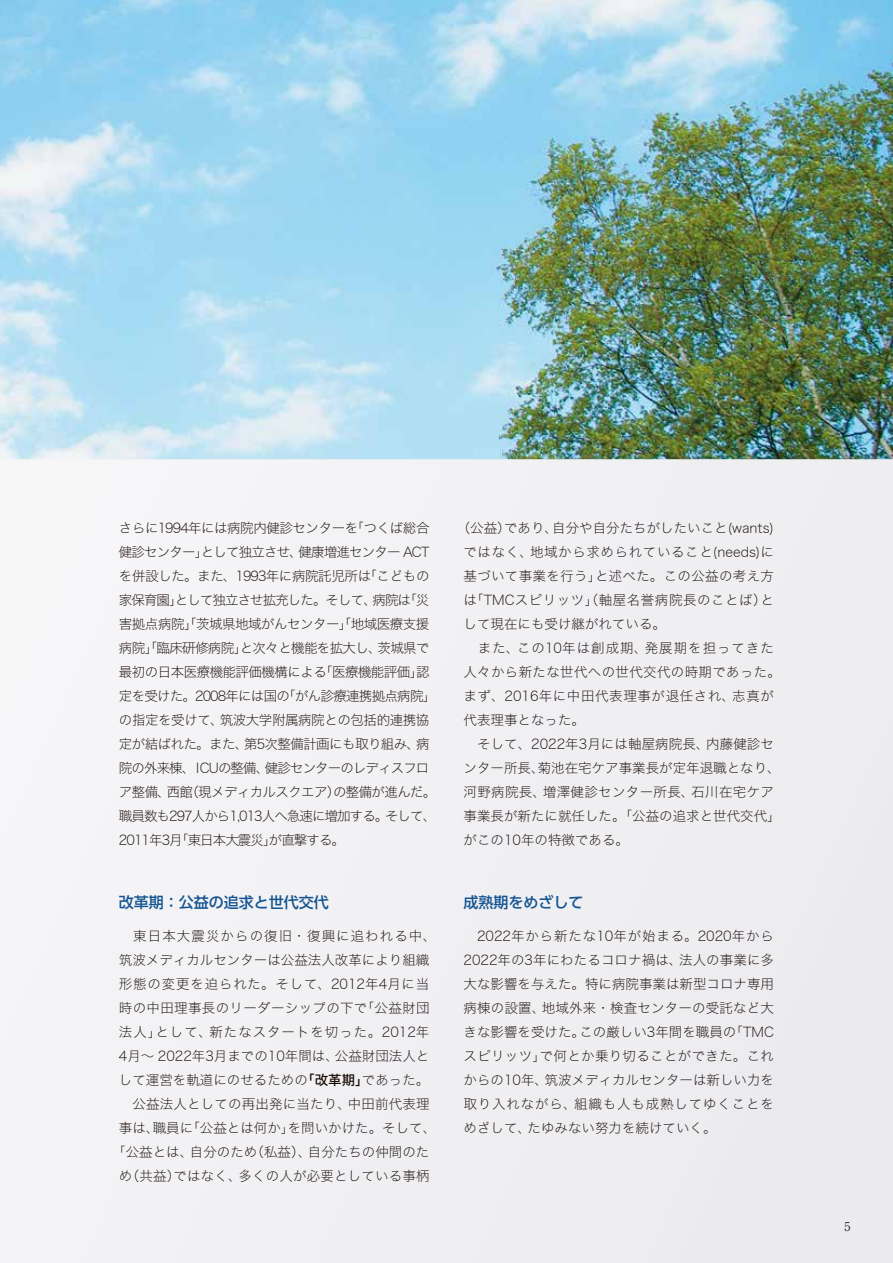
<style>
.page{position:relative;width:893px;height:1263px;background:#fff}
.page>*{position:absolute;margin:0;border:0;box-sizing:border-box;transform-origin:0 0}
.t1{font:500 15px "UD Shin Go Pr 6 N";color:#135491}
.t2{font:13.5px/24px "Hira Kaku Std N W1";color:#140700;text-align:center}
.t3{font:13.5px/24px "Hira Kaku Std N W1";letter-spacing:-.05em;color:#140700}
.t4{font:300 12px "Ryumin Pr 6 N";color:#140700}
.s1{font-family:"Hira Kaku Std N W5"}
</style>
<div class="page">
<img style="left:0;top:0;width:893px;height:459px">
<div style="left:0;top:459px;width:893px;height:804px;background:#f0f0f3"></div>
<p class="t3" style="left:119px;top:515px;width:319px">さらに1994年には病院内健診センターを「つくば総合健診センター」として独立させ、健康増進センター ACTを併設した。また、1993年に病院託児所は「こどもの家保育園」として独立させ拡充した。そして、病院は「災害拠点病院」「茨城県地域がんセンター」「地域医療支援病院」「臨床研修病院」と次々と機能を拡大し、茨城県で最初の日本医療機能評価機構による「医療機能評価」認定を受けた。2008年には国の「がん診療連携拠点病院」の指定を受けて、筑波大学附属病院との包括的連携協定が結ばれた。また、第5次整備計画にも取り組み、病院の外来棟、ICUの整備、健診センターのレディスフロア整備、西館（現メディカルスクエア）の整備が進んだ。職員数も297人から1,013人へ急速に増加する。そして、<br>2011年3月「東日本大震災」が直撃する。</p>
<p class="t1" style="left:119px;top:890px;width:211px">改革期：公益の追求と世代交代</p>
<p class="t2" style="left:112px;top:923px;width:326px">　東日本大震災からの復旧・復興に追われる中、筑波メディカルセンターは公益法人改革により組織形態の変更を迫られた。そして、2012年4月に当時の中田理事長のリーダーシップの下で「公益財団法人」として、新たなスタートを切った。2012年<br>4月～ 2022年3月までの10年間は、公益財団法人として運営を軌道にのせるための<span class="s1">「改革期」</span>であった。　公益法人としての再出発に当たり、中田前代表理事は、職員に「公益とは何か」を問いかけた。そして、「公益とは、自分のため（私益）、自分たちの仲間のため（共益）ではなく、多くの人が必要としている事柄</p>
<p class="t2" style="left:463px;top:515px;width:319px;text-align:left;text-indent:-7px">（公益）であり、自分や自分たちがしたいこと(wants)ではなく、地域から求められていること(needs)に基づいて事業を行う」と述べた。この公益の考え方は「TMCスピリッツ」（軸屋名誉病院長のことば）として現在にも受け継がれている。<br>　また、この10年は創成期、発展期を担ってきた人々から新たな世代への世代交代の時期であった。まず、2016年に中田代表理事が退任され、志真が代表理事となった。<br>　そして、2022年3月には軸屋病院長、内藤健診センター所長、菊池在宅ケア事業長が定年退職となり、河野病院長、増澤健診センター所長、石川在宅ケア事業長が新たに就任した。「公益の追求と世代交代」がこの10年の特徴である。</p>
<p class="t1" style="left:463px;top:890px;width:121px">成熟期をめざして</p>
<p class="t2" style="left:463px;top:923px;width:312px;text-align:justify">　2022年から新たな10年が始まる。2020年から2022年の3年にわたるコロナ禍は、法人の事業に多大な影響を与えた。特に病院事業は新型コロナ専用病棟の設置、地域外来・検査センターの受託など大きな影響を受けた。この厳しい3年間を職員の「TMCスピリッツ」で何とか乗り切ることができた。これからの10年、筑波メディカルセンターは新しい力を取り入れながら、組織も人も成熟してゆくことをめざして、たゆみない努力を続けていく。</p>
<p class="t4" style="left:844px;top:1217px;width:7px">5</p>
</div>
